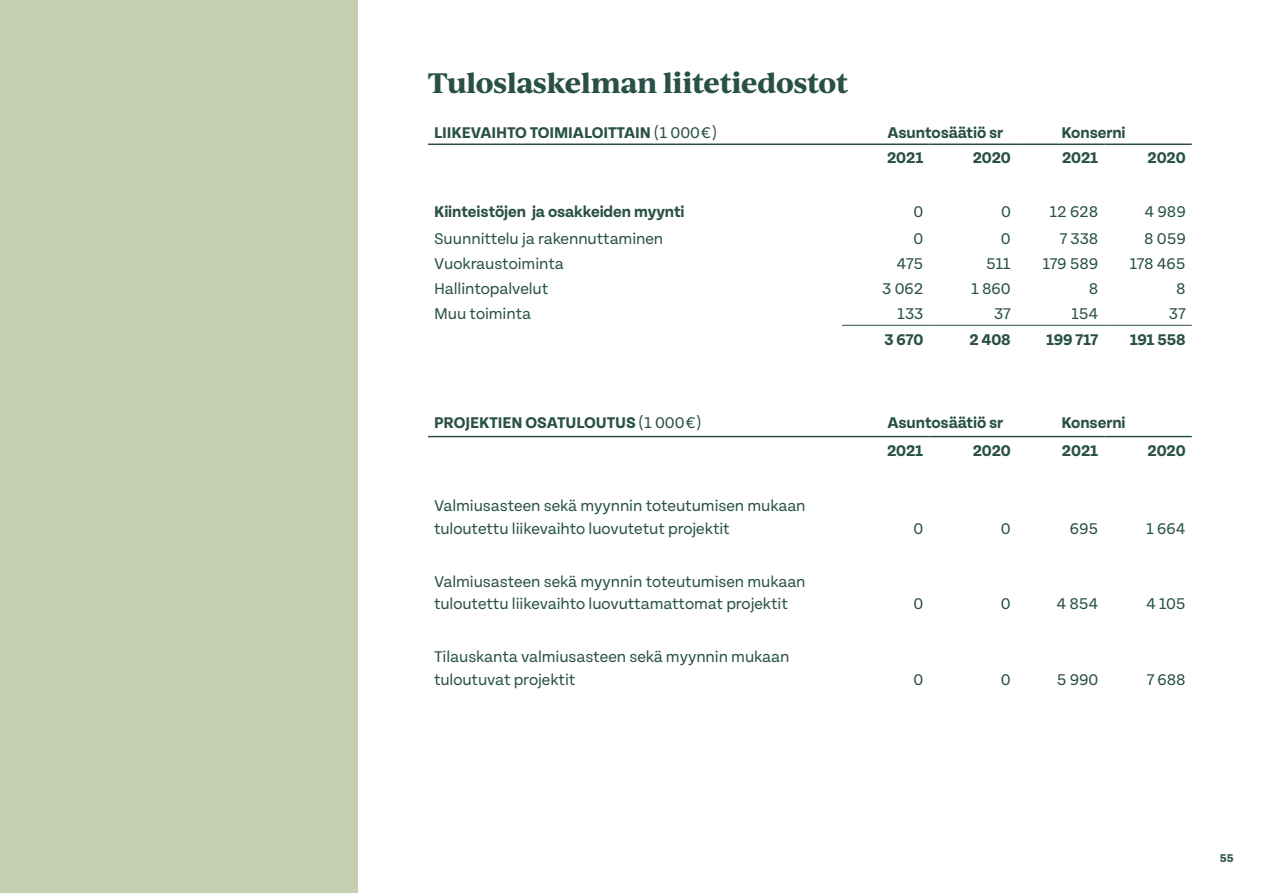
<style>
.page{position:relative;width:1263px;height:893px;background:#fff}
.page>*{position:absolute;margin:0;border:0;box-sizing:border-box;transform-origin:0 0}
.t1{font:700 27px "Ivy Journal";letter-spacing:-.02em;color:#285046}
.t2{font:16.5px/22.5px "Tenon";letter-spacing:-.005em;color:#285046}
.t3{font:700 16.5px "Tenon";letter-spacing:-.005em;color:#285046}
.t4{font:700 12px "Tenon";color:#285046}
.s1{font-weight:400}
</style>
<div class="page">
<div style="left:0;top:0;width:358px;height:893px;background:#c3cfaf"></div>
<hr style="left:842px;top:325px;width:87px;height:1px;background:#285046">
<hr style="left:929px;top:325px;width:88px;height:1px;background:#285046">
<hr style="left:1017px;top:325px;width:87px;height:1px;background:#285046">
<hr style="left:1104px;top:325px;width:88px;height:1px;background:#285046">
<hr style="left:842px;top:144px;width:87px;height:1px;background:#285046">
<hr style="left:929px;top:144px;width:88px;height:1px;background:#285046">
<hr style="left:428px;top:436px;width:414px;height:1px;background:#285046">
<hr style="left:842px;top:436px;width:87px;height:1px;background:#285046">
<hr style="left:929px;top:436px;width:88px;height:1px;background:#285046">
<hr style="left:428px;top:144px;width:414px;height:1px;background:#285046">
<hr style="left:1017px;top:144px;width:87px;height:1px;background:#285046">
<hr style="left:1104px;top:144px;width:88px;height:1px;background:#285046">
<hr style="left:1017px;top:436px;width:87px;height:1px;background:#285046">
<hr style="left:1104px;top:436px;width:88px;height:1px;background:#285046">
<h1 class="t1" style="left:428px;top:62px;width:422px">Tuloslaskelman liitetiedostot</h1>
<p class="t3" style="left:434px;top:124px;width:284px">LIIKEVAIHTO TOIMIALOITTAIN <span class="s1">(1 000€)</span></p>
<p class="t3" style="left:887px;top:124px;width:117px">Asuntosäätiö sr</p>
<p class="t3" style="left:1062px;top:124px;width:66px">Konserni</p>
<p class="t3" style="left:887px;top:149px;width:38px">2021</p>
<p class="t3" style="left:973px;top:149px;width:40px">2020</p>
<p class="t3" style="left:1062px;top:149px;width:38px">2021</p>
<p class="t3" style="left:1147px;top:149px;width:40px">2020</p>
<p class="t3" style="left:434px;top:202px;width:252px">Kiinteistöjen ja osakkeiden myynti</p>
<p class="t2" style="left:913px;top:200px;width:11px">0</p>
<p class="t2" style="left:1001px;top:200px;width:11px">0</p>
<p class="t2" style="left:1050px;top:200px;width:50px">12 628</p>
<p class="t2" style="left:1144px;top:200px;width:43px">4 989</p>
<p class="t2" style="left:434px;top:227px;width:231px">Suunnittelu ja rakennuttaminen</p>
<p class="t2" style="left:913px;top:227px;width:11px">0</p>
<p class="t2" style="left:1001px;top:227px;width:11px">0</p>
<p class="t2" style="left:1060px;top:227px;width:40px">7 338</p>
<p class="t2" style="left:1144px;top:227px;width:43px">8 059</p>
<p class="t2" style="left:434px;top:252px;width:131px">Vuokraustoiminta</p>
<p class="t2" style="left:896px;top:252px;width:28px">475</p>
<p class="t2" style="left:986px;top:252px;width:26px">511</p>
<p class="t2" style="left:1043px;top:252px;width:57px">179 589</p>
<p class="t2" style="left:1130px;top:252px;width:57px">178 465</p>
<p class="t2" style="left:434px;top:278px;width:116px">Hallintopalvelut</p>
<p class="t2" style="left:882px;top:278px;width:43px">3 062</p>
<p class="t2" style="left:971px;top:278px;width:41px">1 860</p>
<p class="t2" style="left:1089px;top:278px;width:11px">8</p>
<p class="t2" style="left:1176px;top:278px;width:11px">8</p>
<p class="t2" style="left:434px;top:303px;width:99px">Muu toiminta</p>
<p class="t2" style="left:898px;top:303px;width:27px">133</p>
<p class="t2" style="left:994px;top:303px;width:18px">37</p>
<p class="t2" style="left:1071px;top:303px;width:28px">154</p>
<p class="t2" style="left:1169px;top:303px;width:18px">37</p>
<p class="t3" style="left:884px;top:330px;width:40px">3 670</p>
<p class="t3" style="left:969px;top:330px;width:43px">2 408</p>
<p class="t3" style="left:1047px;top:330px;width:53px">199 717</p>
<p class="t3" style="left:1130px;top:330px;width:57px">191 558</p>
<p class="t3" style="left:434px;top:414px;width:269px">PROJEKTIEN OSATULOUTUS <span class="s1">(1 000€)</span></p>
<p class="t3" style="left:887px;top:414px;width:117px">Asuntosäätiö sr</p>
<p class="t3" style="left:1061px;top:414px;width:66px">Konserni</p>
<p class="t3" style="left:887px;top:442px;width:38px">2021</p>
<p class="t3" style="left:973px;top:442px;width:40px">2020</p>
<p class="t3" style="left:1062px;top:442px;width:38px">2021</p>
<p class="t3" style="left:1147px;top:442px;width:40px">2020</p>
<p class="t2" style="left:434px;top:495px;width:373px">Valmiusasteen sekä myynnin toteutumisen mukaan tuloutettu liikevaihto luovutetut projektit</p>
<p class="t2" style="left:434px;top:571px;width:373px">Valmiusasteen sekä myynnin toteutumisen mukaan tuloutettu liikevaihto luovuttamattomat projektit</p>
<p class="t2" style="left:434px;top:646px;width:357px">Tilauskanta valmiusasteen sekä myynnin mukaan tuloutuvat projektit</p>
<p class="t2" style="left:913px;top:517px;width:11px">0</p>
<p class="t2" style="left:1001px;top:517px;width:11px">0</p>
<p class="t2" style="left:1070px;top:517px;width:30px">695</p>
<p class="t2" style="left:1146px;top:517px;width:41px">1 664</p>
<p class="t2" style="left:913px;top:593px;width:11px">0</p>
<p class="t2" style="left:1001px;top:593px;width:11px">0</p>
<p class="t2" style="left:1056px;top:593px;width:43px">4 854</p>
<p class="t2" style="left:1146px;top:593px;width:41px">4 105</p>
<p class="t2" style="left:913px;top:669px;width:11px">0</p>
<p class="t2" style="left:1001px;top:669px;width:11px">0</p>
<p class="t2" style="left:1057px;top:669px;width:43px">5 990</p>
<p class="t2" style="left:1147px;top:669px;width:41px">7 688</p>
<p class="t4" style="left:1220px;top:851px;width:15px">55</p>
</div>
